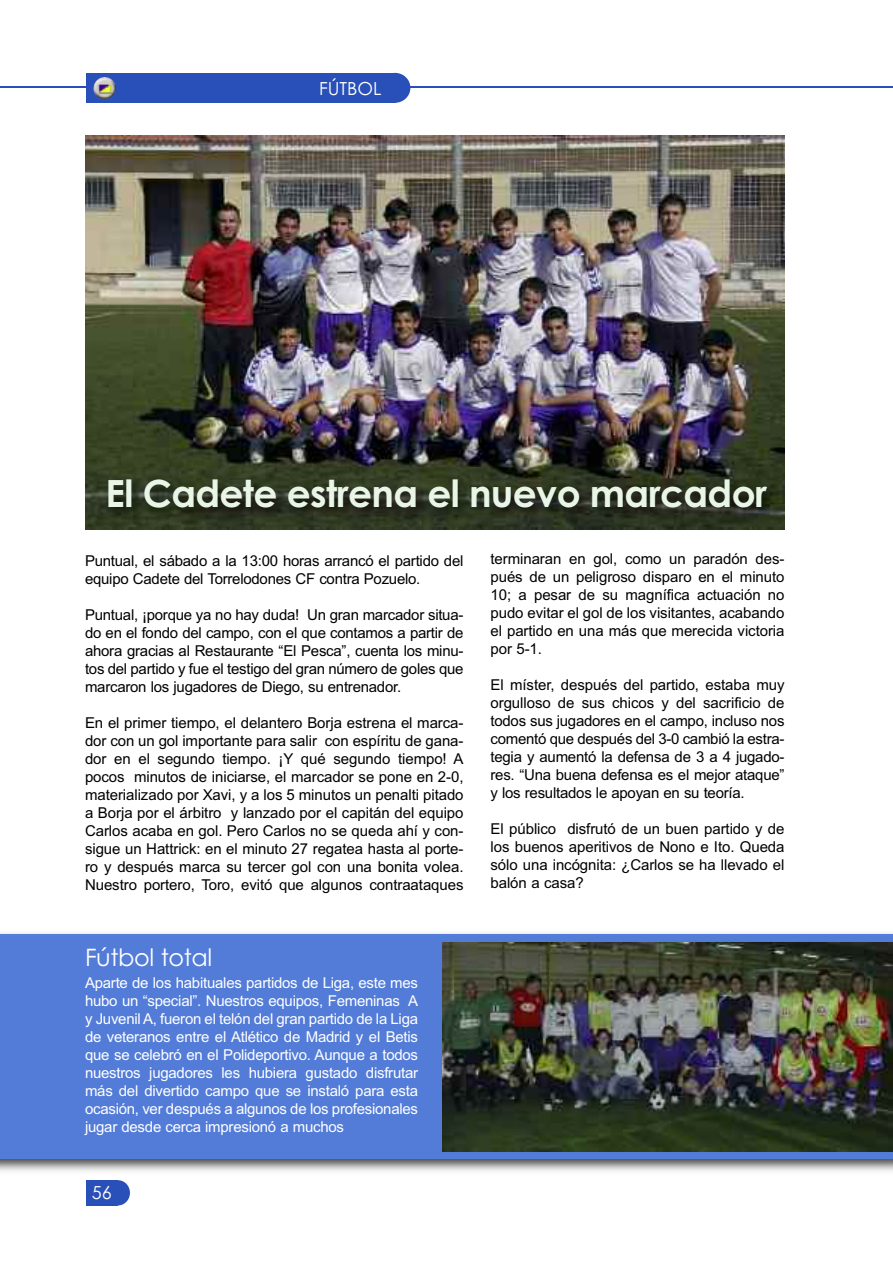
<style>
.page{position:relative;width:893px;height:1263px;background:#fff}
.page>*{position:absolute;margin:0;border:0;box-sizing:border-box;transform-origin:0 0}
.t1{font:700 37.5px "Century Gothic";letter-spacing:-.015em;color:#e9f6e7}
.t2{font:24px "Century Gothic";letter-spacing:-.015em;color:#fff}
.t3{font:18px "Century Gothic";color:#fff}
.t4{font:15px/18px "Arial";letter-spacing:-.015em;color:#000;text-align:justify}
.t5{font:15px/18px "Arial";letter-spacing:-.015em;color:#fff;text-align:justify}
</style>
<div class="page">
<img style="left:0;top:932px;width:893px;height:239px">
<div style="left:0;top:934px;width:893px;height:224px;background:#537cd8"></div>
<img style="left:85px;top:135px;width:699px;height:332px">
<hr style="left:0;top:86px;width:893px;height:2px;background:#2950b8">
<div style="left:106px;top:1180px;width:24px;height:25px;background:#2950b8;border-radius:50%"></div>
<div style="left:86px;top:1180px;width:32px;height:25px;background:#2950b8"></div>
<div style="left:380px;top:73px;width:30px;height:30px;background:#2950b8;border-radius:50%"></div>
<div style="left:86px;top:73px;width:309px;height:30px;background:#2950b8"></div>
<img style="left:94px;top:77px;width:22px;height:22px">
<img style="left:442px;top:942px;width:451px;height:209px">
<img style="left:85px;top:467px;width:699px;height:63px">
<p class="t3" style="left:319px;top:78px;width:64px">FÚTBOL</p>
<h1 class="t1" style="left:106px;top:472px;width:663px">El Cadete estrena el nuevo marcador</h1>
<p class="t4" style="left:85px;top:552px;width:380px">Puntual, el sábado a la 13:00 horas arrancó el partido del equipo Cadete del Torrelodones CF contra Pozuelo.</p>
<p class="t4" style="left:85px;top:606px;width:380px">Puntual, ¡porque ya no hay duda! Un gran marcador situa&shy;do en el fondo del campo, con el que contamos a partir de ahora gracias al Restaurante “El Pesca”, cuenta los minu&shy;tos del partido y fue el testigo del gran número de goles que marcaron los jugadores de Diego, su entrenador.</p>
<p class="t4" style="left:85px;top:714px;width:380px">En el primer tiempo, el delantero Borja estrena el marca&shy;dor con un gol importante para salir con espíritu de gana&shy;dor en el segundo tiempo. ¡Y qué segundo tiempo! A pocos minutos de iniciarse, el marcador se pone en 2-0, materializado por Xavi, y a los 5 minutos un penalti pitado a Borja por el árbitro y lanzado por el capitán del equipo Carlos acaba en gol. Pero Carlos no se queda ahí y con&shy;sigue un Hattrick: en el minuto 27 regatea hasta al porte&shy;ro y después marca su tercer gol con una bonita volea.<br>Nuestro portero, Toro, evitó que algunos contraataques</p>
<h2 class="t2" style="left:85px;top:944px;width:129px">Fútbol total</h2>
<p class="t5" style="left:85px;top:973px;width:335px">Aparte de los habituales partidos de Liga, este mes hubo un “special”. Nuestros equipos, Femeninas A y Juvenil A, fueron el telón del gran partido de la Liga de veteranos entre el Atlético de Madrid y el Betis que se celebró en el Polideportivo. Aunque a todos nuestros jugadores les hubiera gustado disfrutar más del divertido campo que se instaló para esta ocasión, ver después a algunos de los profesionales jugar desde cerca impresionó a muchos</p>
<p class="t3" style="left:92px;top:1182px;width:21px">56</p>
<p class="t4" style="left:490px;top:550px;width:296px">terminaran en gol, como un paradón des&shy;pués de un peligroso disparo en el minuto 10; a pesar de su magnífica actuación no pudo evitar el gol de los visitantes, acabando el partido en una más que merecida victoria por 5-1.</p>
<p class="t4" style="left:491px;top:676px;width:296px">El míster, después del partido, estaba muy orgulloso de sus chicos y del sacrificio de todos sus jugadores en el campo, incluso nos comentó que después del 3-0 cambió la estra&shy;tegia y aumentó la defensa de 3 a 4 jugado&shy;res. “Una buena defensa es el mejor ataque” y los resultados le apoyan en su teoría.</p>
<p class="t4" style="left:491px;top:820px;width:296px">El público disfrutó de un buen partido y de los buenos aperitivos de Nono e Ito. Queda sólo una incógnita: ¿Carlos se ha llevado el balón a casa?</p>
</div>
